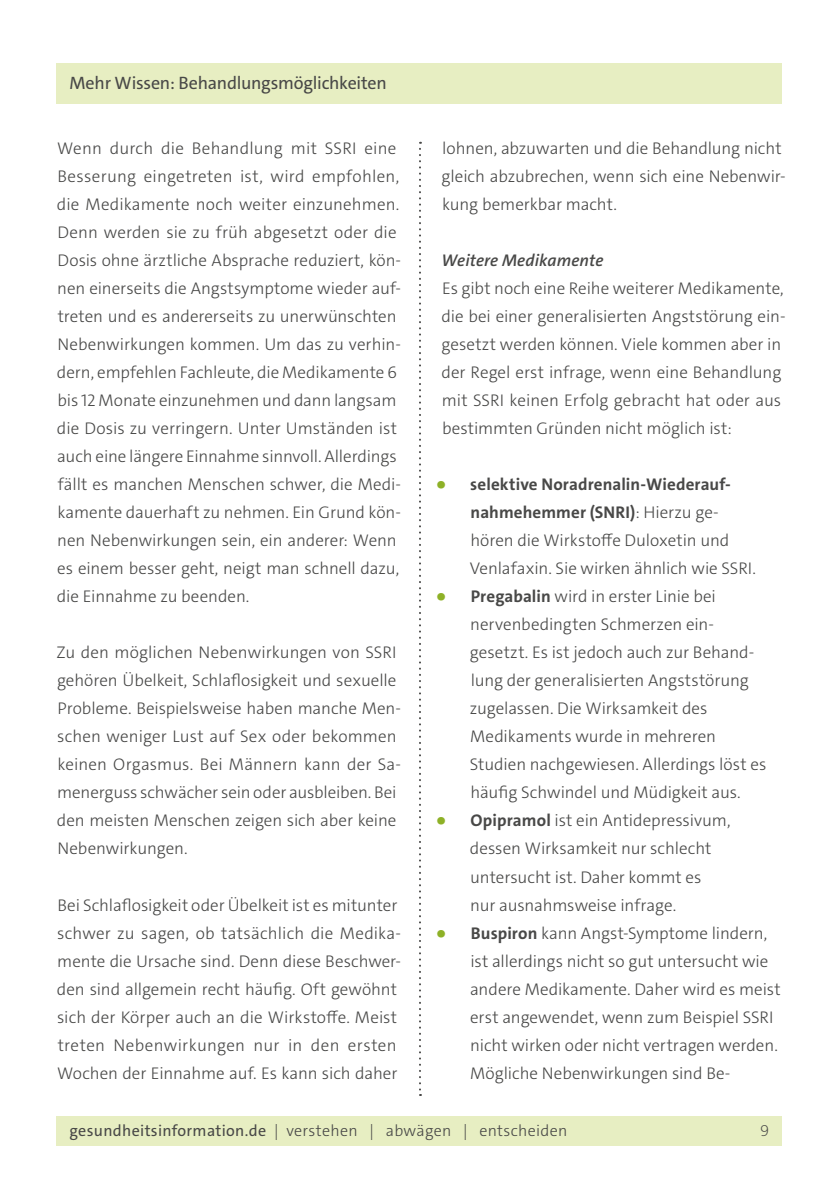
<style>
.page{position:relative;width:840px;height:1191px;background:#fff}
.page>*{position:absolute;margin:0;border:0;box-sizing:border-box;transform-origin:0 0}
.t1{font:18px "The Sans C4 s";letter-spacing:-.015em;color:#484847}
.t2{font:300 17px/28px "The Sans C4 s";color:#484847}
.t3{font:italic 600 17px "The Sans C4 s";letter-spacing:.005em;color:#484847}
.t4{font:300 16px "The Sans C4 s";letter-spacing:.02em;color:#484847}
.t5{font:200 16px "The Sans C4 s";color:#484847}
.s1{font-family:"Ubuntu";font-size:32px;color:#8eb127}
.s2{font-weight:700}
.s3{font-weight:400}
</style>
<div class="page">
<div style="left:57px;top:1116px;width:724px;height:29px;background:#e7eec2"></div>
<div style="left:57px;top:63px;width:724px;height:40px;background:#e7eec2"></div>
<svg style="left:419px;top:142px;width:2px;height:954px"></svg>
<p class="t1" style="left:69px;top:71px;width:319px">Mehr Wissen: Behandlungsmöglichkeiten</p>
<p class="t2" style="left:57px;top:135px;width:345px">Wenn durch die Behandlung mit SSRI eine Besserung eingetreten ist, wird empfohlen, die Medikamente noch weiter einzunehmen.<br>Denn werden sie zu früh abgesetzt oder die Dosis ohne ärztliche Absprache reduziert, kön&shy;nen einerseits die Angstsymptome wieder auf&shy;treten und es andererseits zu unerwünschten Nebenwirkungen kommen. Um das zu verhin&shy;dern, empfehlen Fachleute, die Medikamente 6 bis 12 Monate einzunehmen und dann langsam die Dosis zu verringern. Unter Umständen ist auch eine längere Einnahme sinnvoll. Allerdings fällt es manchen Menschen schwer, die Medi&shy;kamente dauerhaft zu nehmen. Ein Grund kön&shy;nen Nebenwirkungen sein, ein anderer: Wenn es einem besser geht, neigt man schnell dazu, die Einnahme zu beenden.</p>
<p class="t2" style="left:56px;top:639px;width:346px">Zu den möglichen Nebenwirkungen von SSRI gehören Übelkeit, Schlaflosigkeit und sexuelle Probleme. Beispielsweise haben manche Men&shy;schen weniger Lust auf Sex oder bekommen keinen Orgasmus. Bei Männern kann der Sa&shy;menerguss schwächer sein oder ausbleiben. Bei den meisten Menschen zeigen sich aber keine Nebenwirkungen.</p>
<p class="t2" style="left:57px;top:891px;width:345px">Bei Schlaflosigkeit oder Übelkeit ist es mitunter schwer zu sagen, ob tatsächlich die Medika&shy;mente die Ursache sind. Denn diese Beschwer&shy;den sind allgemein recht häufig. Oft gewöhnt sich der Körper auch an die Wirkstoffe. Meist treten Nebenwirkungen nur in den ersten Wochen der Einnahme auf. Es kann sich daher</p>
<p class="t2" style="left:441px;top:135px;width:345px">lohnen, abzuwarten und die Behandlung nicht gleich abzubrechen, wenn sich eine Nebenwir&shy;kung bemerkbar macht.</p>
<p class="t3" style="left:441px;top:250px;width:163px">Weitere Medikamente</p>
<p class="t2" style="left:441px;top:275px;width:345px">Es gibt noch eine Reihe weiterer Medikamente, die bei einer generalisierten Angststörung ein&shy;gesetzt werden können. Viele kommen aber in der Regel erst infrage, wenn eine Behandlung mit SSRI keinen Erfolg gebracht hat oder aus bestimmten Gründen nicht möglich ist:</p>
<p class="t2" style="left:469px;top:471px;width:287px;text-indent:-34px"><span class="s1">•</span> <span class="s2">selektive Noradrenalin-Wiederauf&shy;nahmehemmer (SNRI)</span>: Hierzu ge&shy;hören die Wirkstoffe Duloxetin und Venlafaxin. Sie wirken ähnlich wie SSRI.</p>
<p class="t2" style="left:469px;top:583px;width:298px;text-indent:-34px"><span class="s1">•</span> <span class="s2">Pregabalin</span> wird in erster Linie bei nervenbedingten Schmerzen ein&shy;gesetzt. Es ist jedoch auch zur Behand&shy;lung der generalisierten Angststörung zugelassen. Die Wirksamkeit des Medikaments wurde in mehreren Studien nachgewiesen. Allerdings löst es häufig Schwindel und Müdigkeit aus.</p>
<p class="t2" style="left:469px;top:807px;width:262px;text-indent:-34px"><span class="s1">•</span> <span class="s2">Opipramol</span> ist ein Antidepressivum, dessen Wirksamkeit nur schlecht untersucht ist. Daher kommt es nur ausnahmsweise infrage.</p>
<p class="t2" style="left:470px;top:919px;width:312px;text-indent:-35px"><span class="s1">•</span> <span class="s2">Buspiron</span> kann Angst-Symptome lindern, ist allerdings nicht so gut untersucht wie andere Medikamente. Daher wird es meist erst angewendet, wenn zum Beispiel SSRI nicht wirken oder nicht vertragen werden.<br>Mögliche Nebenwirkungen sind Be-</p>
<p class="t4" style="left:69px;top:1120px;width:499px"><span class="s3">gesundheitsinformation.de</span> | verstehen | abwägen | entscheiden</p>
<p class="t5" style="left:759px;top:1120px;width:11px">9</p>
</div>
